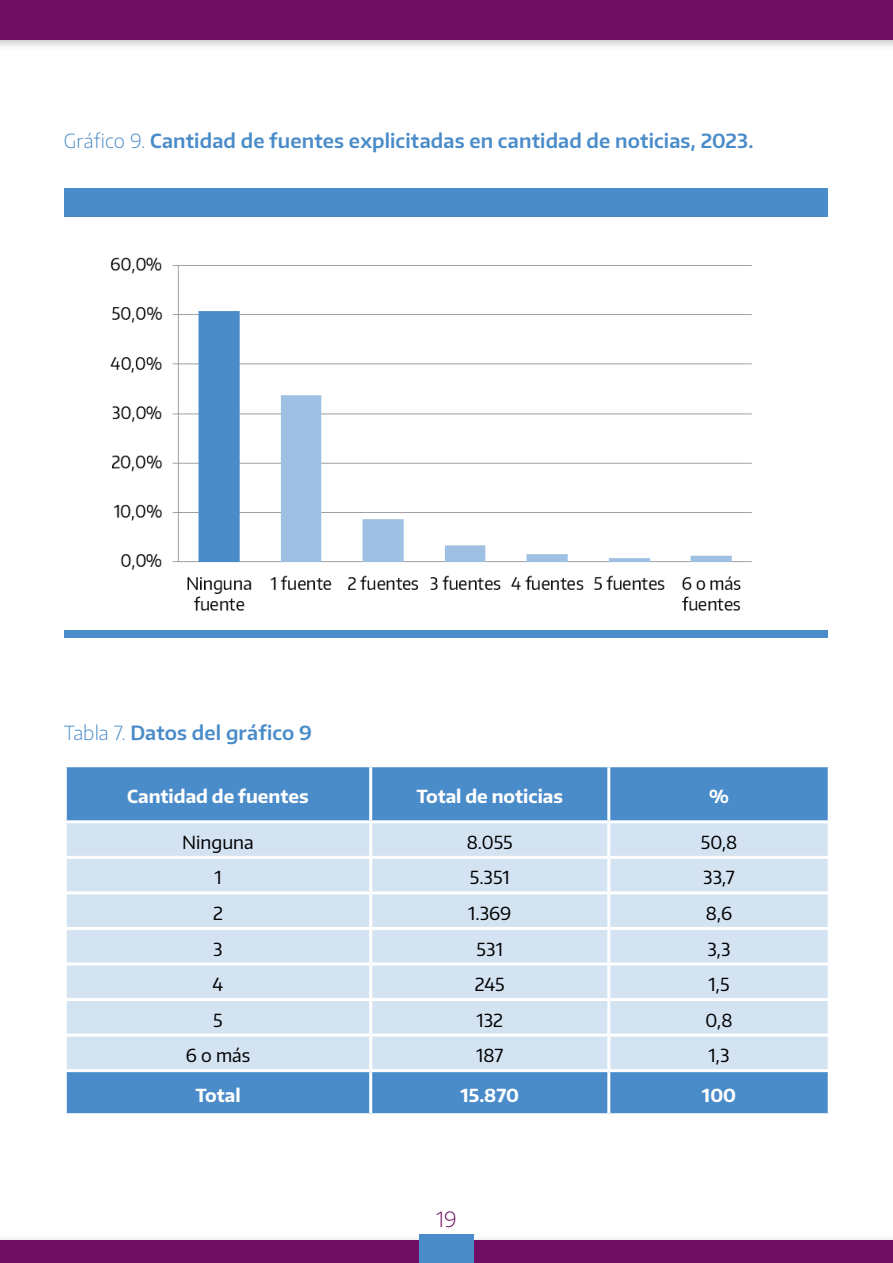
<style>
.page{position:relative;width:893px;height:1263px;background:#fff}
.page>*{position:absolute;margin:0;border:0;box-sizing:border-box;transform-origin:0 0}
.t1{font:200 21px "Encode Sans";color:#6f0e62}
.t2{font:600 19.5px "Encode Sans";letter-spacing:.005em;color:#4a8cc9}
.t3{font:18px "Encode Sans";color:#000}
.t4{font:700 18px "Encode Sans";color:#fff}
.s1{font-weight:200}
</style>
<div class="page">
<div style="left:0;top:0;width:893px;height:52px;background:#000;opacity:.25"></div>
<div style="left:0;top:0;width:893px;height:40px;background:#6f0e62"></div>
<div style="left:0;top:1233px;width:893px;height:30px;background:#fbfbfb"></div>
<div style="left:0;top:1239px;width:893px;height:24px;background:#6f0e62"></div>
<div style="left:419px;top:1234px;width:55px;height:29px;background:#4a8cc9"></div>
<div style="left:67px;top:767px;width:761px;height:346px;background:#4a8cc9"></div>
<div style="left:67px;top:823px;width:761px;height:246px;background:#d4e3f2"></div>
<hr style="left:64px;top:891px;width:307px;height:3px;background:#fff">
<hr style="left:371px;top:891px;width:238px;height:3px;background:#fff">
<hr style="left:609px;top:891px;width:222px;height:3px;background:#fff">
<hr style="left:64px;top:927px;width:307px;height:3px;background:#fff">
<hr style="left:371px;top:927px;width:238px;height:3px;background:#fff">
<hr style="left:609px;top:927px;width:222px;height:3px;background:#fff">
<hr style="left:64px;top:962px;width:307px;height:3px;background:#fff">
<hr style="left:371px;top:962px;width:238px;height:3px;background:#fff">
<hr style="left:609px;top:962px;width:222px;height:3px;background:#fff">
<hr style="left:64px;top:998px;width:307px;height:3px;background:#fff">
<hr style="left:371px;top:998px;width:238px;height:3px;background:#fff">
<hr style="left:609px;top:998px;width:222px;height:3px;background:#fff">
<hr style="left:64px;top:1033px;width:307px;height:3px;background:#fff">
<hr style="left:371px;top:1033px;width:238px;height:3px;background:#fff">
<hr style="left:609px;top:1033px;width:222px;height:3px;background:#fff">
<hr style="left:64px;top:1069px;width:307px;height:3px;background:#fff">
<hr style="left:371px;top:1069px;width:238px;height:3px;background:#fff">
<hr style="left:609px;top:1069px;width:222px;height:3px;background:#fff">
<hr style="left:369px;top:767px;width:3px;height:53px;background:#fff">
<hr style="left:607px;top:767px;width:3px;height:53px;background:#fff">
<hr style="left:369px;top:859px;width:3px;height:32px;background:#fff">
<hr style="left:607px;top:859px;width:3px;height:32px;background:#fff">
<hr style="left:369px;top:894px;width:3px;height:33px;background:#fff">
<hr style="left:607px;top:894px;width:3px;height:33px;background:#fff">
<hr style="left:369px;top:930px;width:3px;height:32px;background:#fff">
<hr style="left:607px;top:930px;width:3px;height:32px;background:#fff">
<hr style="left:369px;top:965px;width:3px;height:33px;background:#fff">
<hr style="left:607px;top:965px;width:3px;height:33px;background:#fff">
<hr style="left:369px;top:1001px;width:3px;height:32px;background:#fff">
<hr style="left:607px;top:1001px;width:3px;height:32px;background:#fff">
<hr style="left:369px;top:1036px;width:3px;height:33px;background:#fff">
<hr style="left:607px;top:1036px;width:3px;height:33px;background:#fff">
<hr style="left:369px;top:1072px;width:3px;height:41px;background:#fff">
<hr style="left:607px;top:1072px;width:3px;height:41px;background:#fff">
<hr style="left:64px;top:820px;width:307px;height:3px;background:#fff">
<hr style="left:371px;top:820px;width:238px;height:3px;background:#fff">
<hr style="left:369px;top:823px;width:3px;height:33px;background:#fff">
<hr style="left:609px;top:820px;width:222px;height:3px;background:#fff">
<hr style="left:607px;top:823px;width:3px;height:33px;background:#fff">
<hr style="left:64px;top:856px;width:307px;height:3px;background:#fff">
<hr style="left:371px;top:856px;width:238px;height:3px;background:#fff">
<hr style="left:609px;top:856px;width:222px;height:3px;background:#fff">
<div style="left:65px;top:188px;width:763px;height:450px;background:#4a8cc9"></div>
<div style="left:64px;top:217px;width:765px;height:412px;background:#fff"></div>
<img style="left:110px;top:257px;width:643px;height:354px">
<p class="t2" style="left:64px;top:128px;width:691px"><span class="s1">Gráfico 9.</span> Cantidad de fuentes explicitadas en cantidad de noticias, 2023.</p>
<p class="t2" style="left:64px;top:720px;width:250px"><span class="s1">Tabla 7.</span> Datos del gráfico 9</p>
<p class="t4" style="left:127px;top:784px;width:183px">Cantidad de fuentes</p>
<p class="t4" style="left:416px;top:784px;width:148px">Total de noticias</p>
<p class="t4" style="left:709px;top:784px;width:21px">%</p>
<p class="t3" style="left:182px;top:830px;width:73px">Ninguna</p>
<p class="t3" style="left:467px;top:830px;width:48px">8.055</p>
<p class="t3" style="left:701px;top:830px;width:38px">50,8</p>
<p class="t3" style="left:214px;top:866px;width:9px">1</p>
<p class="t3" style="left:470px;top:866px;width:41px">5.351</p>
<p class="t3" style="left:703px;top:866px;width:33px">33,7</p>
<p class="t3" style="left:213px;top:901px;width:11px">2</p>
<p class="t3" style="left:468px;top:901px;width:45px">1.369</p>
<p class="t3" style="left:706px;top:901px;width:28px">8,6</p>
<p class="t3" style="left:213px;top:937px;width:11px">3</p>
<p class="t3" style="left:477px;top:937px;width:28px">531</p>
<p class="t3" style="left:707px;top:937px;width:25px">3,3</p>
<p class="t3" style="left:213px;top:972px;width:12px">4</p>
<p class="t3" style="left:475px;top:972px;width:31px">245</p>
<p class="t3" style="left:708px;top:972px;width:23px">1,5</p>
<p class="t3" style="left:213px;top:1008px;width:11px">5</p>
<p class="t3" style="left:476px;top:1008px;width:28px">132</p>
<p class="t3" style="left:706px;top:1008px;width:28px">0,8</p>
<p class="t3" style="left:186px;top:1043px;width:66px">6 o más</p>
<p class="t3" style="left:476px;top:1043px;width:29px">187</p>
<p class="t3" style="left:709px;top:1043px;width:22px">1,3</p>
<p class="t4" style="left:195px;top:1083px;width:47px">Total</p>
<p class="t4" style="left:460px;top:1083px;width:60px">15.870</p>
<p class="t4" style="left:702px;top:1083px;width:36px">100</p>
<p class="t1" style="left:436px;top:1205px;width:22px">19</p>
</div>
